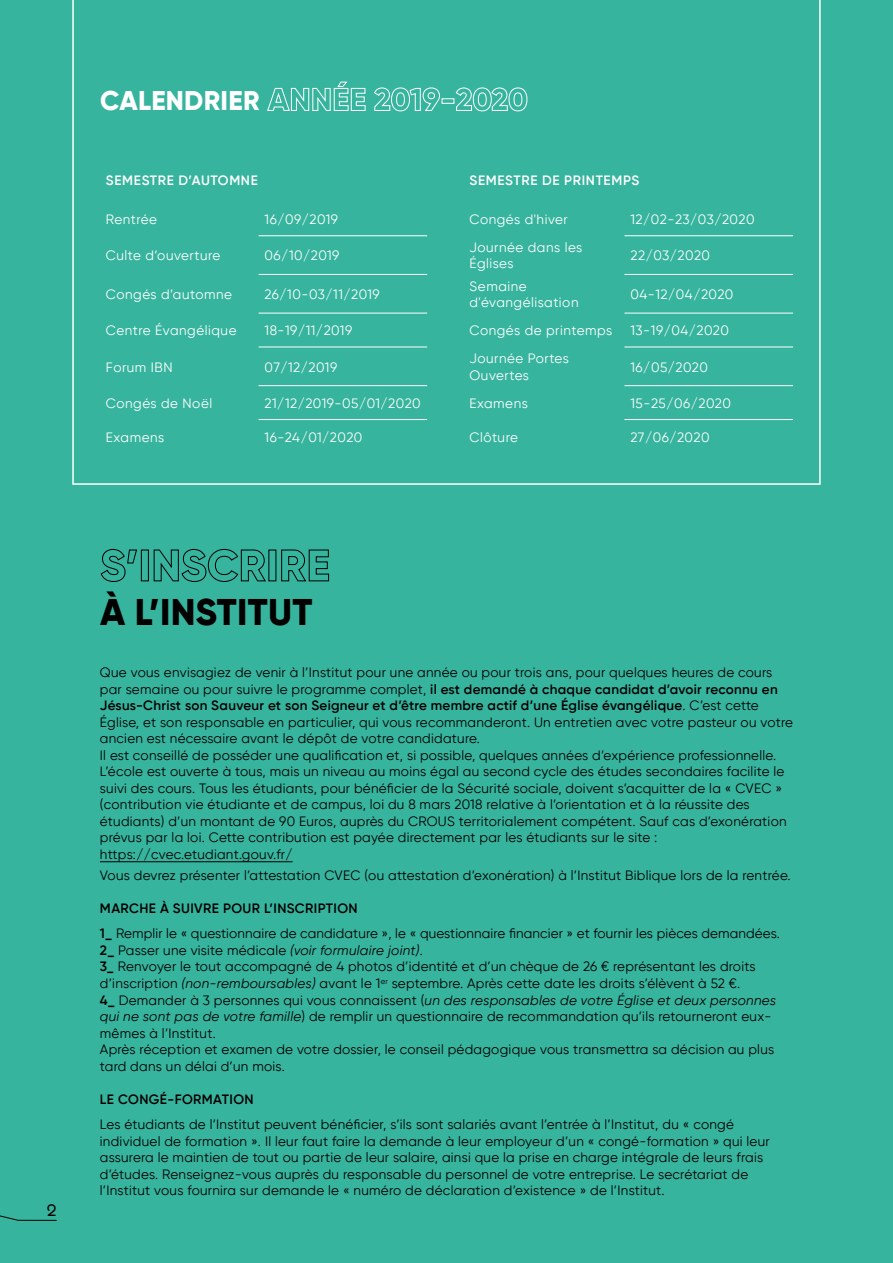
<style>
.page{position:relative;width:893px;height:1263px;background:#37b49e}
.page>*{position:absolute;margin:0;border:0;box-sizing:border-box;transform-origin:0 0}
.t1{font:800 37.05px "Gilroy";letter-spacing:.01em;color:#000}
.t2{font:800 27px "Gilroy";letter-spacing:.01em;color:#fff}
.t3{font:18px "Torus";color:#000}
.t4{font:13.5px/16.5px "Gilroy";letter-spacing:.02em;color:#000}
.t5{font:13.5px/16.2px "Gilroy";letter-spacing:.04em;color:#fff}
.t6{font:600 13.5px "Gilroy";letter-spacing:.05em;color:#fff}
.t7{font:600 13.5px "Gilroy";letter-spacing:.03em;color:#000}
.s1{font-weight:600}
.s2{font-style:italic}
</style>
<div class="page">
<hr style="left:100px;top:861px;width:193px;height:1px;background:#000">
<svg style="left:100px;top:549px;width:37px;height:33px"></svg>
<div style="left:141px;top:550px;width:8px;height:31px;border:1px solid #000"></div>
<svg style="left:153px;top:549px;width:113px;height:33px"></svg>
<svg style="left:281px;top:549px;width:48px;height:33px"></svg>
<svg style="left:0;top:1215px;width:57px;height:6px"></svg>
<svg style="left:72px;top:0;width:749px;height:485px"></svg>
<h2 class="t2" style="left:100px;top:84px;width:161px">CALENDRIER</h2>
<p class="t6" style="left:106px;top:172px;width:153px">SEMESTRE D’AUTOMNE</p>
<p class="t6" style="left:470px;top:172px;width:171px">SEMESTRE DE PRINTEMPS</p>
<p class="t5" style="left:106px;top:211px;width:53px">Rentrée</p>
<p class="t5" style="left:265px;top:211px;width:75px">16/09/2019</p>
<p class="t5" style="left:469px;top:211px;width:100px">Congés d'hiver</p>
<p class="t5" style="left:630px;top:211px;width:125px">12/02-23/03/2020</p>
<p class="t5" style="left:106px;top:247px;width:116px">Culte d’ouverture</p>
<p class="t5" style="left:265px;top:247px;width:76px">06/10/2019</p>
<p class="t5" style="left:469px;top:239px;width:114px">Journée dans les<br>Églises</p>
<p class="t5" style="left:630px;top:247px;width:81px">22/03/2020</p>
<p class="t5" style="left:106px;top:286px;width:128px">Congés d’automne</p>
<p class="t5" style="left:265px;top:286px;width:117px">26/10-03/11/2019</p>
<p class="t5" style="left:469px;top:278px;width:111px">Semaine d'évangélisation</p>
<p class="t5" style="left:630px;top:286px;width:104px">04-12/04/2020</p>
<p class="t5" style="left:106px;top:322px;width:132px">Centre Évangélique</p>
<p class="t5" style="left:265px;top:322px;width:89px">18-19/11/2019</p>
<p class="t5" style="left:469px;top:322px;width:144px">Congés de printemps</p>
<p class="t5" style="left:630px;top:322px;width:100px">13-19/04/2020</p>
<p class="t5" style="left:106px;top:359px;width:68px">Forum IBN</p>
<p class="t5" style="left:265px;top:359px;width:74px">07/12/2019</p>
<p class="t5" style="left:469px;top:350px;width:101px">Journée Portes<br>Ouvertes</p>
<p class="t5" style="left:630px;top:359px;width:79px">16/05/2020</p>
<p class="t5" style="left:106px;top:395px;width:108px">Congés de Noël</p>
<p class="t5" style="left:265px;top:395px;width:158px">21/12/2019-05/01/2020</p>
<p class="t5" style="left:469px;top:395px;width:60px">Examens</p>
<p class="t5" style="left:630px;top:395px;width:102px">15-25/06/2020</p>
<p class="t5" style="left:106px;top:429px;width:60px">Examens</p>
<p class="t5" style="left:265px;top:429px;width:99px">16-24/01/2020</p>
<p class="t5" style="left:469px;top:429px;width:50px">Clôture</p>
<p class="t5" style="left:630px;top:429px;width:81px">27/06/2020</p>
<h3 class="t3" style="left:46px;top:1199px;width:12px">2</h3>
<h1 class="t1" style="left:100px;top:589px;width:214px">À L’INSTITUT</h1>
<p class="t4" style="left:100px;top:664px;width:695px">Que vous envisagiez de venir à l’Institut pour une année ou pour trois ans, pour quelques heures de cours par semaine ou pour suivre le programme complet, <span class="s1">il est demandé à chaque candidat d’avoir reconnu en Jésus-Christ son Sauveur et son Seigneur et d’être membre actif d’une Église évangélique</span>. C’est cette Église, et son responsable en particulier, qui vous recommanderont. Un entretien avec votre pasteur ou votre ancien est nécessaire avant le dépôt de votre candidature.<br>Il est conseillé de posséder une qualification et, si possible, quelques années d’expérience professionnelle.<br>L’école est ouverte à tous, mais un niveau au moins égal au second cycle des études secondaires facilite le suivi des cours. Tous les étudiants, pour bénéficier de la Sécurité sociale, doivent s’acquitter de la « CVEC » (contribution vie étudiante et de campus, loi du 8 mars 2018 relative à l’orientation et à la réussite des étudiants) d’un montant de 90 Euros, auprès du CROUS territorialement compétent. Sauf cas d’exonération prévus par la loi. Cette contribution est payée directement par les étudiants sur le site : https://cvec.etudiant.gouv.fr/</p>
<p class="t4" style="left:100px;top:867px;width:692px">Vous devrez présenter l’attestation CVEC (ou attestation d’exonération) à l’Institut Biblique lors de la rentrée.</p>
<p class="t4" style="left:100px;top:896px;width:681px;line-height:25px"><span class="s1">MARCHE À SUIVRE POUR L’INSCRIPTION<br>1_</span> Remplir le « questionnaire de candidature », le « questionnaire financier » et fournir les pièces demandées.</p>
<p class="t4" style="left:100px;top:942px;width:678px"><span class="s1">2_</span> Passer une visite médicale <span class="s2">(voir formulaire joint)</span>.<br><span class="s1">3_</span> Renvoyer le tout accompagné de 4 photos d’identité et d’un chèque de 26 € représentant les droits d’inscription <span class="s2">(non-remboursables)</span> avant le 1<sup>er</sup> septembre. Après cette date les droits s’élèvent à 52 €.<br><span class="s1">4_</span> Demander à 3 personnes qui vous connaissent (<span class="s2">un des responsables de votre Église et deux personnes qui ne sont pas de votre famille</span>) de remplir un questionnaire de recommandation qu’ils retourneront eux&shy;mêmes à l’Institut.<br>Après réception et examen de votre dossier, le conseil pédagogique vous transmettra sa décision au plus tard dans un délai d’un mois.</p>
<p class="t7" style="left:100px;top:1091px;width:155px">LE CONGÉ-FORMATION</p>
<p class="t4" style="left:100px;top:1116px;width:671px">Les étudiants de l’Institut peuvent bénéficier, s’ils sont salariés avant l’entrée à l’Institut, du « congé individuel de formation ». Il leur faut faire la demande à leur employeur d’un « congé-formation » qui leur assurera le maintien de tout ou partie de leur salaire, ainsi que la prise en charge intégrale de leurs frais d’études. Renseignez-vous auprès du responsable du personnel de votre entreprise. Le secrétariat de l’Institut vous fournira sur demande le « numéro de déclaration d’existence » de l’Institut.</p>
</div>
